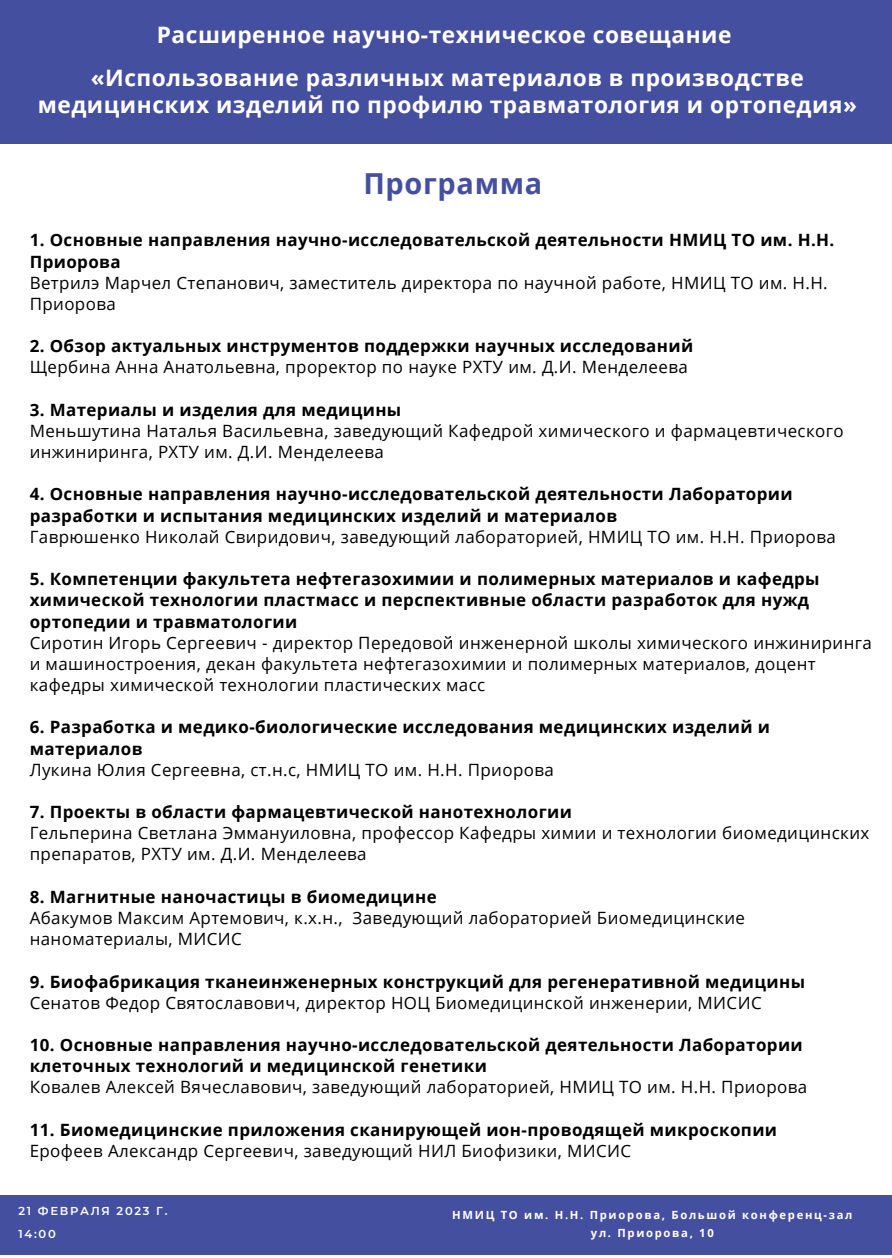
<style>
.page{position:relative;width:892px;height:1258px;background:#fff}
.page>*{position:absolute;margin:0;border:0;box-sizing:border-box;transform-origin:0 0}
.t1{font:700 28.8px "Open Sans";letter-spacing:.025em;color:#454fa0}
.t2{font:700 22.8px/43.5px "Open Sans";letter-spacing:.025em;color:#fff;text-align:center}
.t3{font:16.8px/21.3px "Open Sans";letter-spacing:.025em;color:#000}
.t4{font:700 16.8px/21.3px "Open Sans";letter-spacing:.025em;color:#000}
.t5{font:600 11.4px/23.1px "Montserrat";letter-spacing:.15em;color:#fff}
.t6{font:700 11.1px/17.7px "Open Sans";letter-spacing:.15em;color:#fff;text-align:center}
</style>
<div class="page">
<div style="left:0;top:0;width:891px;height:1255px;background:#454fa0"></div>
<div style="left:0;top:144px;width:891px;height:1050px;background:#fff"></div>
<h2 class="t2" style="left:91px;top:12px;width:714px">Расширенное научно-техническое совещание «Использование различных материалов в производстве</h2>
<h2 class="t2" style="left:38px;top:82px;width:820px">медицинских изделий по профилю травматология и ортопедия»</h2>
<h1 class="t1" style="left:363px;top:163px;width:180px">Программа</h1>
<p class="t4" style="left:30px;top:229px;width:806px">1. Основные направления научно-исследовательской деятельности НМИЦ ТО им. Н.Н.<br>Приорова</p>
<p class="t3" style="left:30px;top:271px;width:799px">Ветрилэ Марчел Степанович, заместитель директора по научной работе, НМИЦ ТО им. Н.Н.<br>Приорова</p>
<p class="t4" style="left:30px;top:335px;width:665px">2. Обзор актуальных инструментов поддержки научных исследований</p>
<p class="t3" style="left:30px;top:356px;width:659px">Щербина Анна Анатольевна, проректор по науке РХТУ им. Д.И. Менделеева</p>
<p class="t4" style="left:30px;top:399px;width:373px">3. Материалы и изделия для медицины</p>
<p class="t3" style="left:30px;top:420px;width:815px">Меньшутина Наталья Васильевна, заведующий Кафедрой химического и фармацевтического инжиниринга, РХТУ им. Д.И. Менделеева</p>
<p class="t4" style="left:30px;top:483px;width:764px">4. Основные направления научно-исследовательской деятельности Лаборатории разработки и испытания медицинских изделий и материалов</p>
<p class="t3" style="left:30px;top:526px;width:807px">Гаврюшенко Николай Свиридович, заведующий лабораторией, НМИЦ ТО им. Н.Н. Приорова</p>
<p class="t4" style="left:30px;top:568px;width:791px">5. Компетенции факультета нефтегазохимии и полимерных материалов и кафедры химической технологии пластмасс и перспективные области разработок для нужд ортопедии и травматологии</p>
<p class="t3" style="left:30px;top:631px;width:843px">Сиротин Игорь Сергеевич - директор Передовой инженерной школы химического инжиниринга и машиностроения, декан факультета нефтегазохимии и полимерных материалов, доцент кафедры химической технологии пластических масс</p>
<p class="t4" style="left:30px;top:716px;width:741px">6. Разработка и медико-биологические исследования медицинских изделий и материалов</p>
<p class="t3" style="left:30px;top:758px;width:525px">Лукина Юлия Сергеевна, ст.н.с, НМИЦ ТО им. Н.Н. Приорова</p>
<p class="t4" style="left:30px;top:801px;width:543px">7. Проекты в области фармацевтической нанотехнологии</p>
<p class="t3" style="left:30px;top:822px;width:841px">Гельперина Светлана Эммануиловна, профессор Кафедры химии и технологии биомедицинских препаратов, РХТУ им. Д.И. Менделеева</p>
<p class="t4" style="left:30px;top:885px;width:408px">8. Магнитные наночастицы в биомедицине</p>
<p class="t3" style="left:30px;top:907px;width:716px">Абакумов Максим Артемович, к.х.н., Заведующий лабораторией Биомедицинские наноматериалы, МИСИС</p>
<p class="t4" style="left:30px;top:970px;width:776px">9. Биофабрикация тканеинженерных конструкций для регенеративной медицины</p>
<p class="t3" style="left:30px;top:991px;width:733px">Сенатов Федор Святославович, директор НОЦ Биомедицинской инженерии, МИСИС</p>
<p class="t4" style="left:30px;top:1034px;width:774px">10. Основные направления научно-исследовательской деятельности Лаборатории клеточных технологий и медицинской генетики</p>
<p class="t3" style="left:30px;top:1076px;width:779px">Ковалев Алексей Вячеславович, заведующий лабораторией, НМИЦ ТО им. Н.Н. Приорова</p>
<p class="t4" style="left:30px;top:1118px;width:748px">11. Биомедицинские приложения сканирующей ион-проводящей микроскопии</p>
<p class="t3" style="left:30px;top:1140px;width:603px">Ерофеев Александр Сергеевич, заведующий НИЛ Биофизики, МИСИС</p>
<p class="t5" style="left:18px;top:1199px;width:150px">21 ФЕВРАЛЯ 2023 Г.<br>14:00</p>
<p class="t6" style="left:452px;top:1206px;width:402px">НМИЦ ТО им. Н.Н. Приорова, Большой конференц-зал ул. Приорова, 10</p>
</div>
